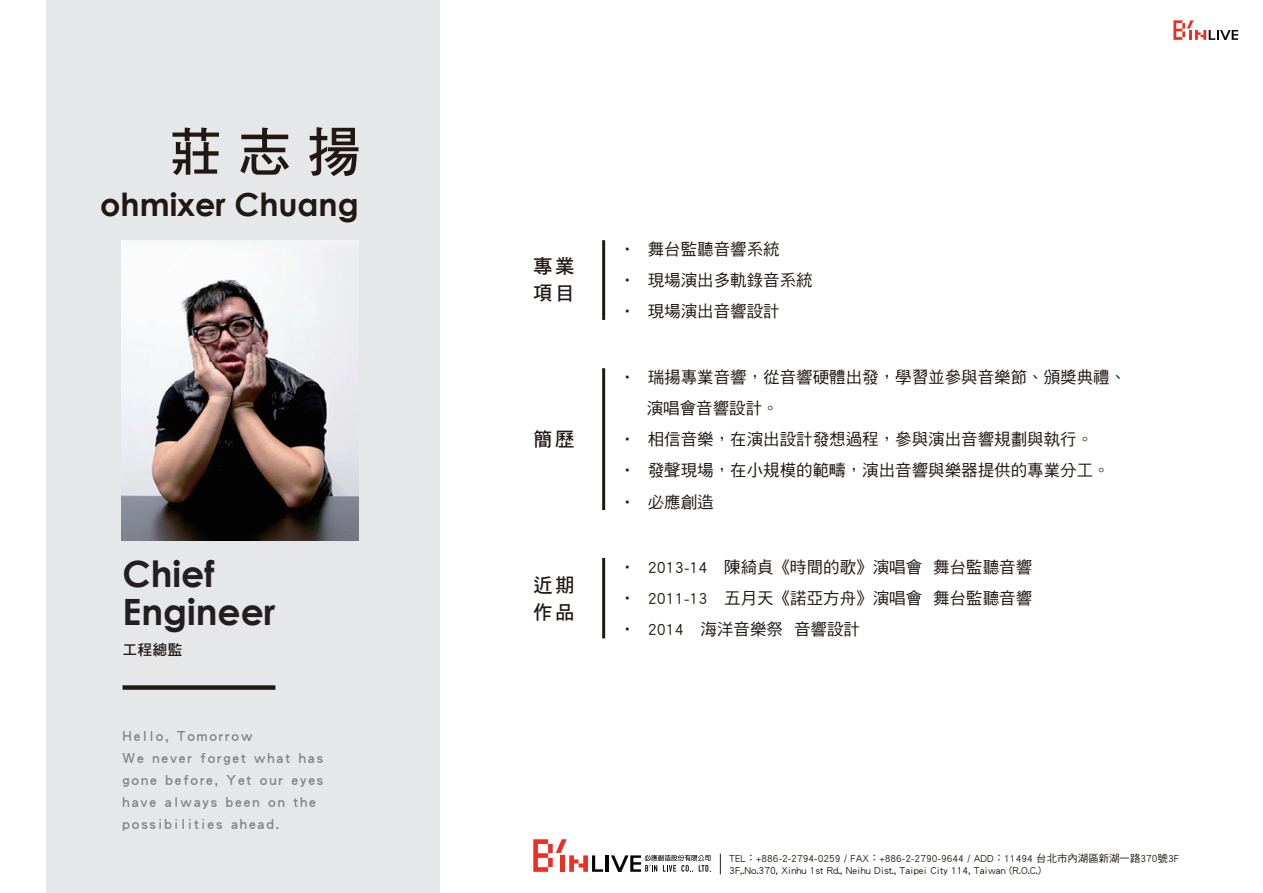
<style>
.page{position:relative;width:1263px;height:893px;background:#fff}
.page>*{position:absolute;margin:0;border:0;box-sizing:border-box;transform-origin:0 0}
.t1{font:53.1px "DF Hei Std W7";color:#211814}
.t2{font:700 36.3px/38px "Century Gothic";color:#231f20}
.t3{font:700 31.8px "Century Gothic";color:#211814}
.t4{font:19.5px/27px "DF Hei Std W7";letter-spacing:.12em;color:#211814}
.t5{font:16.5px/31.2px "DF Hei Std W5";color:#211814;text-align:justify}
.t6{font:15px/22px "DF Hei Std W7";letter-spacing:.12em;color:#808285}
.t7{font:15px "DF Hei Std W7";color:#211814}
.t8{font:10.35px/12.8px "DF Hei Std W5";color:#211814}
</style>
<div class="page">
<div style="left:46px;top:0;width:393px;height:893px;background:#e6e7e9"></div>
<svg style="left:1173px;top:20px;width:65px;height:20px"></svg>
<hr style="left:602px;top:368px;width:3px;height:142px;background:#211814">
<hr style="left:602px;top:558px;width:3px;height:80px;background:#211814">
<hr style="left:602px;top:240px;width:3px;height:80px;background:#211814">
<img style="left:121px;top:240px;width:238px;height:300px">
<div style="left:123px;top:685px;width:152px;height:5px;background:#211814"></div>
<svg style="left:720px;top:854px;width:1px;height:20px"></svg>
<svg style="left:533px;top:839px;width:70px;height:33px"></svg>
<hr style="left:605px;top:855px;width:3px;height:17px;background:#0a0406">
<svg style="left:611px;top:855px;width:100px;height:17px"></svg>
<h1 class="t1" style="left:169px;top:123px;width:193px">莊志揚</h1>
<h3 class="t3" style="left:100px;top:180px;width:260px">ohmixer Chuang</h3>
<h2 class="t2" style="left:123px;top:553px;width:154px">Chief<br>Engineer</h2>
<p class="t7" style="left:123px;top:641px;width:61px">工程總監</p>
<p class="t6" style="left:123px;top:724px;width:202px">Hello, Tomorrow<br>We never forget what has gone before, Yet our eyes have always been on the possibilities ahead.</p>
<p class="t4" style="left:533px;top:253px;width:43px">專業項目</p>
<p class="t4" style="left:533px;top:425px;width:43px">簡歷</p>
<p class="t4" style="left:533px;top:571px;width:43px">近期作品</p>
<p class="t5" style="left:619px;top:233px;width:195px;text-align:left">‧ 舞台監聽音響系統<br>‧ 現場演出多軌錄音系統‧ 現場演出音響設計</p>
<p class="t5" style="left:619px;top:361px;width:508px">‧ 瑞揚專業音響，從音響硬體出發，學習並參與音樂節、頒獎典禮、</p>
<p class="t5" style="left:647px;top:392px;width:134px">演唱會音響設計。</p>
<p class="t5" style="left:619px;top:423px;width:475px">‧ 相信音樂，在演出設計發想過程，參與演出音響規劃與執行。</p>
<p class="t5" style="left:619px;top:455px;width:492px">‧ 發聲現場，在小規模的範疇，演出音響與樂器提供的專業分工。</p>
<p class="t5" style="left:619px;top:486px;width:96px">‧ 必應創造</p>
<p class="t5" style="left:619px;top:551px;width:414px">‧ 2013-14 陳綺貞《時間的歌》演唱會 舞台監聽音響‧ 2011-13 五月天《諾亞方舟》演唱會 舞台監聽音響‧ 2014 海洋音樂祭 音響設計</p>
<p class="t8" style="left:729px;top:851px;width:451px">TEL：+886-2-2794-0259 / FAX：+886-2-2790-9644 / ADD：11494 台北市內湖區新湖一路370號3F<br>3F,.No.370, Xinhu 1st Rd., Neihu Dist., Taipei City 114, Taiwan (R.O.C.)</p>
</div>
